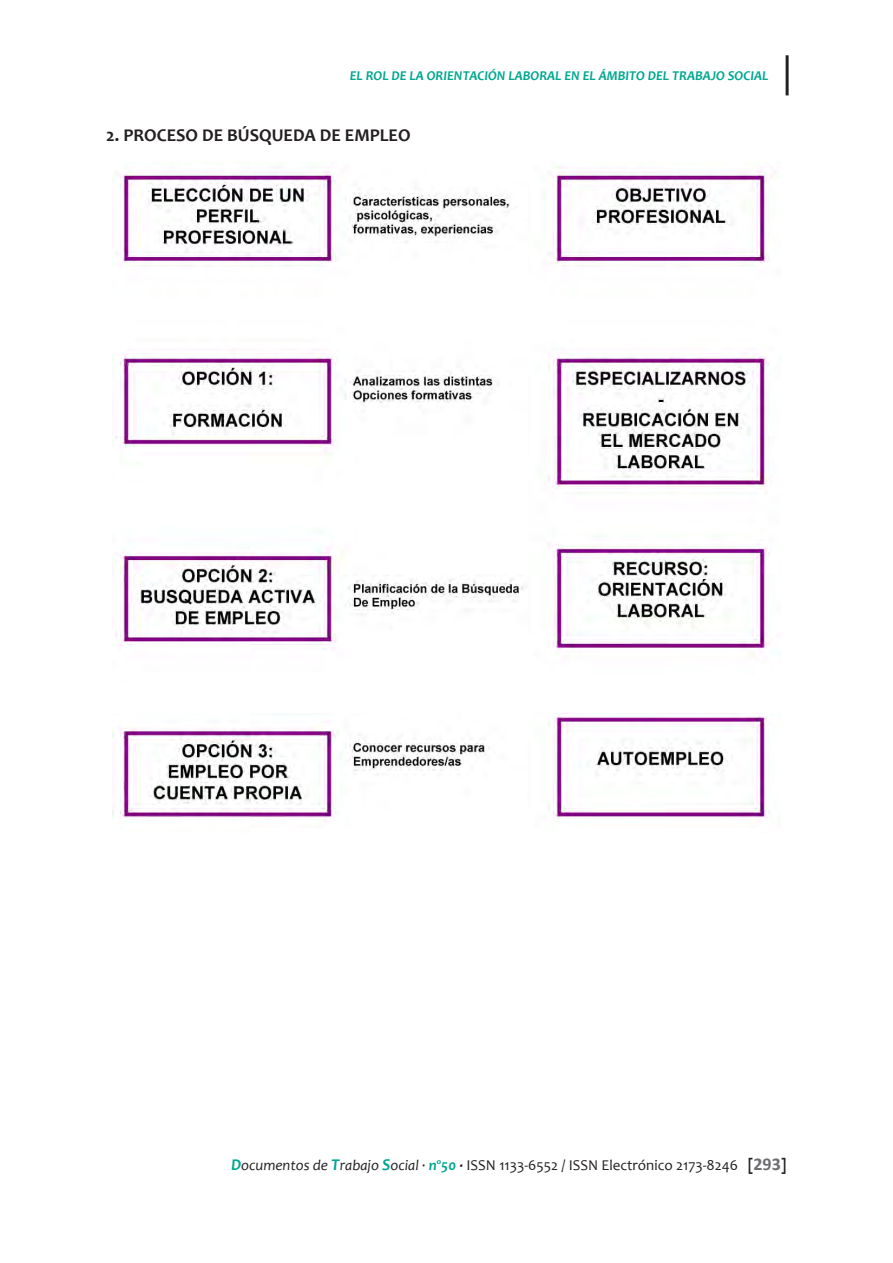
<style>
.page{position:relative;width:893px;height:1263px;background:#fff}
.page>*{position:absolute;margin:0;border:0;box-sizing:border-box;transform-origin:0 0}
.t1{font:700 18px "Candara";color:#231f20}
.t2{font:15px "Candara";color:#231f20}
.t3{font:italic 700 13.5px "Candara";color:#00a78f}
.s1{font-weight:700;font-style:italic;font-size:16.5px;color:#00a78f}
.s2{font-style:italic}
.s3{font-weight:700;font-style:italic;color:#00a78f}
.s4{font-weight:700;font-style:italic}
.s5{font-weight:700;font-size:16.5px}
.s6{font-family:"Calibri";font-weight:700;font-size:18px;color:#6c6d70}
</style>
<div class="page">
<hr style="left:786px;top:55px;width:3px;height:40px;background:#231f20">
<img style="left:113px;top:165px;width:662px;height:657px">
<p class="t3" style="left:350px;top:67px;width:420px">EL ROL DE LA ORIENTACIÓN LABORAL EN EL ÁMBITO DEL TRABAJO SOCIAL</p>
<p class="t1" style="left:106px;top:124px;width:306px">2. PROCESO DE BÚSQUEDA DE EMPLEO</p>
<p class="t2" style="left:231px;top:1156px;width:557px"><span class="s1">D</span><span class="s2">ocumentos de</span> <span class="s1">T</span><span class="s2">rabajo</span> <span class="s1">S</span><span class="s2">ocial ·</span> <span class="s3">nº50</span> <span class="s4">·</span> ISSN 1133-6552 / ISSN Electrónico 2173-8246 <span class="s5">[</span><span class="s6">293</span><span class="s5">]</span></p>
</div>
